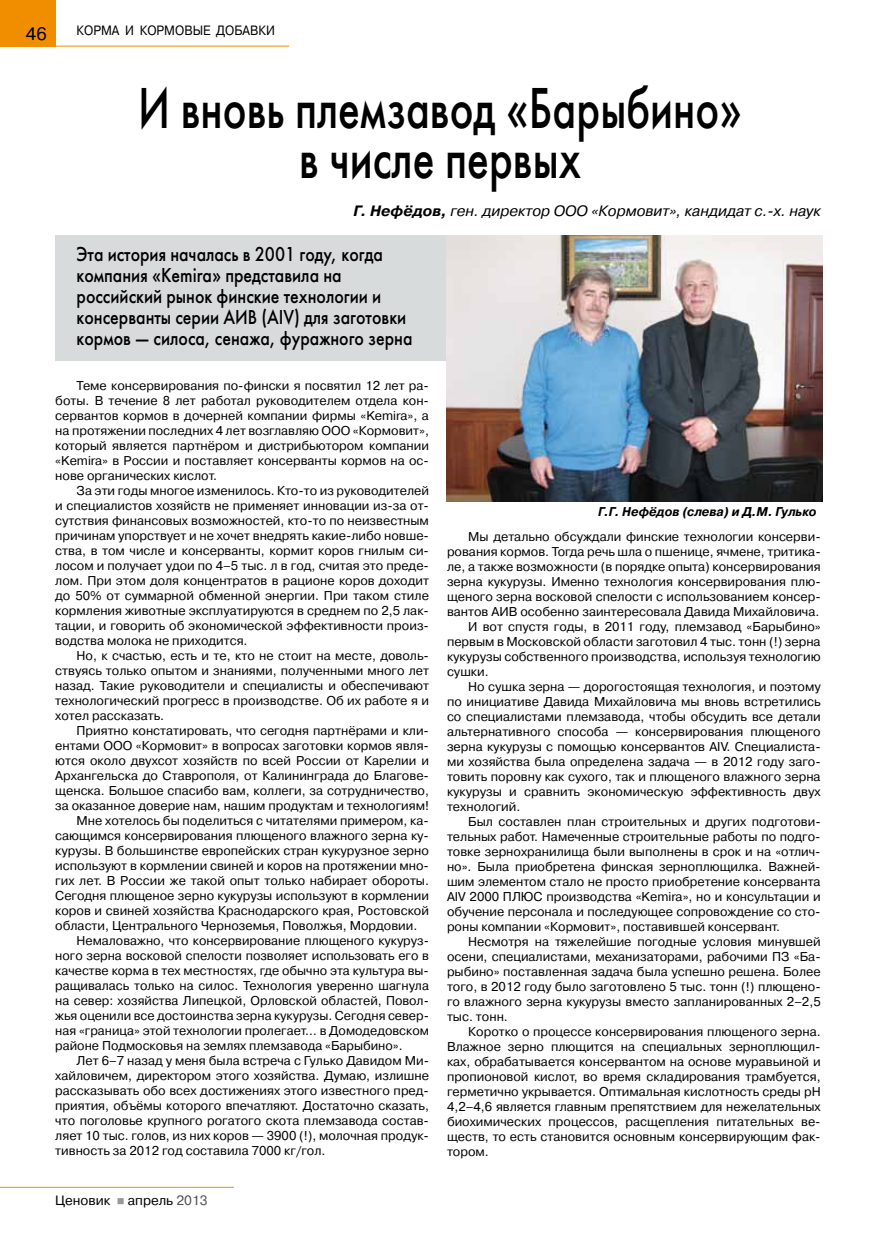
<style>
.page{position:relative;width:893px;height:1234px;background:#fff}
.page>*{position:absolute;margin:0;border:0;box-sizing:border-box;transform-origin:0 0}
.t1{font:60px/49.5px "Futura Medium C";color:#000;text-align:center;scale:.75 1}
.t2{font:21px/21px "Futura Medium C";color:#000;scale:.85 1}
.t3{font:18px "Pragmatica C";color:#000}
.t4{font:italic 15px "Pragmatica C";color:#000}
.t5{font:13.5px "Pragmatica C";letter-spacing:.135em;color:#000;scale:.9 1}
.t6{font:13.5px "Pragmatica C";color:#000}
.t7{font:12.75px/15px "Pragmatica C";color:#000;text-align:justify}
.t8{font:italic 700 12.75px "Pragmatica C";color:#000;scale:.95 1}
.s1{font-weight:700}
.s2{color:#98989c}
.s3{color:#504f53}
</style>
<div class="page">
<div style="left:0;top:0;width:55px;height:47px;background:#f18e00"></div>
<hr style="left:55px;top:46px;width:234px;height:1px;background:#f18e00">
<hr style="left:0;top:1186px;width:234px;height:1px;background:#f18e00">
<div style="left:56px;top:235px;width:765px;height:126px;background:#d8dbdc"></div>
<img style="left:447px;top:235px;width:375px;height:266px">
<h3 class="t3" style="left:26px;top:25px;width:22px">46</h3>
<p class="t5" style="left:77px;top:23px;width:222px">Корма и кормовые добавки</p>
<h1 class="t1" style="left:138px;top:84px;width:807px">И вновь племзавод «Барыбино» в числе первых</h1>
<p class="t4" style="left:354px;top:202px;width:469px"><span class="s1">Г. Нефёдов,</span> ген. директор ООО «Кормовит», кандидат с.-х. наук</p>
<h2 class="t2" style="left:77px;top:243px;width:397px">Эта история началась в 2001 году, когда компания «Kemira» представила на российский рынок финские технологии и консерванты серии АИВ (AIV) для заготовки кормов — силоса, сенажа, фуражного зерна</h2>
<p class="t7" style="left:55px;top:378px;width:375px;text-indent:21px">Теме консервирования по-фински я посвятил 12 лет ра&shy;боты. В течение 8 лет работал руководителем отдела кон&shy;сервантов кормов в дочерней компании фирмы «Kemira», а на протяжении последних 4 лет возглавляю ООО</p>
<p class="t7" style="left:55px;top:423px;width:375px;text-indent:298px">«Кормовит», который является партнёром и дистрибьютором компании «Kemira» в России и поставляет консерванты кормов на ос&shy;нове органических кислот.</p>
<p class="t7" style="left:55px;top:483px;width:375px;text-indent:21px">За эти годы многое изменилось. Кто-то из руководителей и специалистов хозяйств не применяет инновации из-за от&shy;сутствия финансовых возможностей, кто-то по неизвестным причинам упорствует и не хочет внедрять какие-либо новше&shy;ства, в том числе и консерванты, кормит коров гнилым си&shy;лосом и получает удои по 4–5 тыс. л в год, считая это преде&shy;лом. При этом доля концентратов в рационе коров доходит до 50% от суммарной обменной энергии. При таком стиле кормления животные эксплуатируются в среднем по 2,5 лак&shy;тации, и говорить об экономической эффективности произ&shy;водства молока не приходится.</p>
<p class="t7" style="left:55px;top:648px;width:375px;text-indent:21px">Но, к счастью, есть и те, кто не стоит на месте, доволь&shy;ствуясь только опытом и знаниями, полученными много лет назад. Такие руководители и специалисты и обеспечивают технологический прогресс в производстве. Об их работе я и хотел рассказать.</p>
<p class="t7" style="left:55px;top:723px;width:375px;text-indent:21px">Приятно констатировать, что сегодня партнёрами и кли&shy;ентами ООО</p>
<p class="t7" style="left:136px;top:738px;width:294px">«Кормовит» в вопросах заготовки кормов явля-</p>
<p class="t7" style="left:55px;top:753px;width:375px">ются около двухсот хозяйств по всей России от Карелии и</p>
<p class="t7" style="left:55px;top:768px;width:375px">Архангельска до Ставрополя, от Калининграда до Благове-</p>
<p class="t7" style="left:55px;top:783px;width:375px">щенска. Большое спасибо вам, коллеги, за сотрудничество,</p>
<p class="t7" style="left:55px;top:798px;width:375px">за оказанное доверие нам, нашим продуктам и технологиям!</p>
<p class="t7" style="left:77px;top:813px;width:354px">М не хотелось бы поделиться с читателями примером, ка-</p>
<p class="t7" style="left:55px;top:828px;width:375px">сающимся консервирования плющеного влажного зерна ку-</p>
<p class="t7" style="left:55px;top:843px;width:375px">курузы. В большинстве европейских стран кукурузное зерно</p>
<p class="t7" style="left:55px;top:858px;width:375px">используют в кормлении свиней и коров на протяжении мно-</p>
<p class="t7" style="left:55px;top:873px;width:375px">гих лет. В России же такой опыт только набирает обороты.</p>
<p class="t7" style="left:55px;top:888px;width:375px">Сегодня плющеное зерно кукурузы используют в кормлении</p>
<p class="t7" style="left:55px;top:903px;width:375px">коров и свиней хозяйства Краснодарского края, Ростовской</p>
<p class="t7" style="left:55px;top:918px;width:364px">области, Центрального Черноземья, Поволжья, Мордовии.</p>
<p class="t7" style="left:77px;top:933px;width:354px">Немаловажно, что консервирование плющеного кукуруз-</p>
<p class="t7" style="left:55px;top:948px;width:375px">ного зерна восковой спелости позволяет использовать его в</p>
<p class="t7" style="left:55px;top:963px;width:375px">качестве корма в тех местностях, где обычно эта культура вы-</p>
<p class="t7" style="left:55px;top:978px;width:375px">ращивалась только на силос. Технология уверенно шагнула</p>
<p class="t7" style="left:55px;top:993px;width:375px">на север: хозяйства Липецкой, Орловской областей, Повол-</p>
<p class="t7" style="left:55px;top:1008px;width:375px">жья оценили все достоинства зерна кукурузы. Сегодня север-</p>
<p class="t7" style="left:55px;top:1023px;width:375px">ная «граница» этой технологии пролегает… в Домодедовском</p>
<p class="t7" style="left:55px;top:1038px;width:349px">районе Подмосковья на землях племзавода «Барыбино».</p>
<p class="t7" style="left:77px;top:1053px;width:354px">Лет 6–7 назад у меня была встреча с Гулько Давидом М и-</p>
<p class="t7" style="left:55px;top:1068px;width:375px">хайловичем, директором этого хозяйства. Думаю, излишне</p>
<p class="t7" style="left:55px;top:1083px;width:375px">рассказывать обо всех достижениях этого известного пред-</p>
<p class="t7" style="left:55px;top:1098px;width:375px">приятия, объёмы которого впечатляют. Достаточно сказать,</p>
<p class="t7" style="left:55px;top:1113px;width:375px">что поголовье крупного рогатого скота племзавода состав-</p>
<p class="t7" style="left:55px;top:1128px;width:375px">ляет 10 тыс. голов, из них коров — 3900 (!), молочная продук-</p>
<p class="t7" style="left:55px;top:1143px;width:272px">тивность за 2012 год составила 7000 кг/гол.</p>
<p class="t6" style="left:55px;top:1192px;width:154px">Ценовик <span class="s2">■</span> апрель <span class="s3">2013</span></p>
<p class="t8" style="left:598px;top:504px;width:231px">Г.Г. Нефёдов (слева) и Д.М. Гулько</p>
<p class="t7" style="left:468px;top:529px;width:354px">М ы детально обсуждали финские технологии консерви-</p>
<p class="t7" style="left:447px;top:544px;width:375px">рования кормов. Тогда речь шла о пшенице, ячмене, тритика-</p>
<p class="t7" style="left:447px;top:559px;width:375px">ле, а также возможности (в порядке опыта) консервирования</p>
<p class="t7" style="left:447px;top:574px;width:375px">зерна кукурузы. И менно технология консервирования плю-</p>
<p class="t7" style="left:447px;top:589px;width:375px">щеного зерна восковой спелости с использованием консер-</p>
<p class="t7" style="left:447px;top:604px;width:374px">вантов АИ В особенно заинтересовала Давида М ихайловича.</p>
<p class="t7" style="left:468px;top:619px;width:354px">И вот спустя годы, в 2011 году, племзавод «Барыбино»</p>
<p class="t7" style="left:447px;top:634px;width:375px">первым в Московской области заготовил 4 тыс. тонн (!) зерна</p>
<p class="t7" style="left:447px;top:649px;width:375px">кукурузы собственного производства, используя технологию</p>
<p class="t7" style="left:447px;top:664px;width:43px">сушки.</p>
<p class="t7" style="left:468px;top:679px;width:354px">Но сушка зерна — дорогостоящая технология, и поэтому</p>
<p class="t7" style="left:447px;top:694px;width:375px">по инициативе Давида М ихайловича мы вновь встретились</p>
<p class="t7" style="left:447px;top:709px;width:375px">со специалистами племзавода, чтобы обсудить все детали</p>
<p class="t7" style="left:447px;top:724px;width:375px">альтернативного способа — консервирования плющеного</p>
<p class="t7" style="left:447px;top:739px;width:375px">зерна кукурузы с помощью консервантов AIV. Специалиста-</p>
<p class="t7" style="left:447px;top:754px;width:375px">ми хозяйства была определена задача — в 2012 году заго-</p>
<p class="t7" style="left:447px;top:769px;width:375px">товить поровну как сухого, так и плющеного влажного зерна</p>
<p class="t7" style="left:447px;top:784px;width:375px">кукурузы и сравнить экономическую эффективность двух</p>
<p class="t7" style="left:447px;top:799px;width:75px">технологий.</p>
<p class="t7" style="left:468px;top:814px;width:354px">Был составлен план строительных и других подготови-</p>
<p class="t7" style="left:447px;top:829px;width:375px">тельных работ. Намеченные строительные работы по подго-</p>
<p class="t7" style="left:447px;top:843px;width:375px">товке зернохранилища были выполнены в срок и на «отлич-</p>
<p class="t7" style="left:447px;top:858px;width:375px">но». Была приобретена финская зерноплющилка. Важней-</p>
<p class="t7" style="left:447px;top:873px;width:375px">шим элементом стало не просто приобретение консерванта</p>
<p class="t7" style="left:447px;top:888px;width:375px">AIV 2000 ПЛЮС производства «Kemira», но и консультации и</p>
<p class="t7" style="left:447px;top:903px;width:375px">обучение персонала и последующее сопровождение со сто-</p>
<p class="t7" style="left:447px;top:918px;width:335px">роны компании «Кормовит», поставившей консервант.</p>
<p class="t7" style="left:468px;top:933px;width:354px">Несмотря на тяжелейшие погодные условия минувшей</p>
<p class="t7" style="left:447px;top:948px;width:375px">осени, специалистами, механизаторами, рабочими ПЗ «Ба-</p>
<p class="t7" style="left:447px;top:963px;width:375px">рыбино» поставленная задача была успешно решена. Более</p>
<p class="t7" style="left:447px;top:978px;width:375px">того, в 2012 году было заготовлено 5 тыс. тонн (!) плющено-</p>
<p class="t7" style="left:447px;top:993px;width:375px">го влажного зерна кукурузы вместо запланированных 2–2,5</p>
<p class="t7" style="left:447px;top:1008px;width:62px">тыс. тонн.</p>
<p class="t7" style="left:468px;top:1023px;width:354px">Коротко о процессе консервирования плющеного зерна.</p>
<p class="t7" style="left:447px;top:1038px;width:375px">Влажное зерно плющится на специальных зерноплющил-</p>
<p class="t7" style="left:447px;top:1053px;width:375px">ках, обрабатывается консервантом на основе муравьиной и</p>
<p class="t7" style="left:447px;top:1068px;width:375px">пропионовой кислот, во время складирования трамбуется,</p>
<p class="t7" style="left:447px;top:1083px;width:375px">герметично укрывается. Оптимальная кислотность среды pH</p>
<p class="t7" style="left:447px;top:1098px;width:375px">4,2–4,6 является главным препятствием для нежелательных</p>
<p class="t7" style="left:447px;top:1113px;width:375px">биохимических процессов, расщепления питательных ве-</p>
<p class="t7" style="left:447px;top:1128px;width:375px">ществ, то есть становится основным консервирующим фак-</p>
<p class="t7" style="left:447px;top:1143px;width:43px">тором.</p>
</div>
